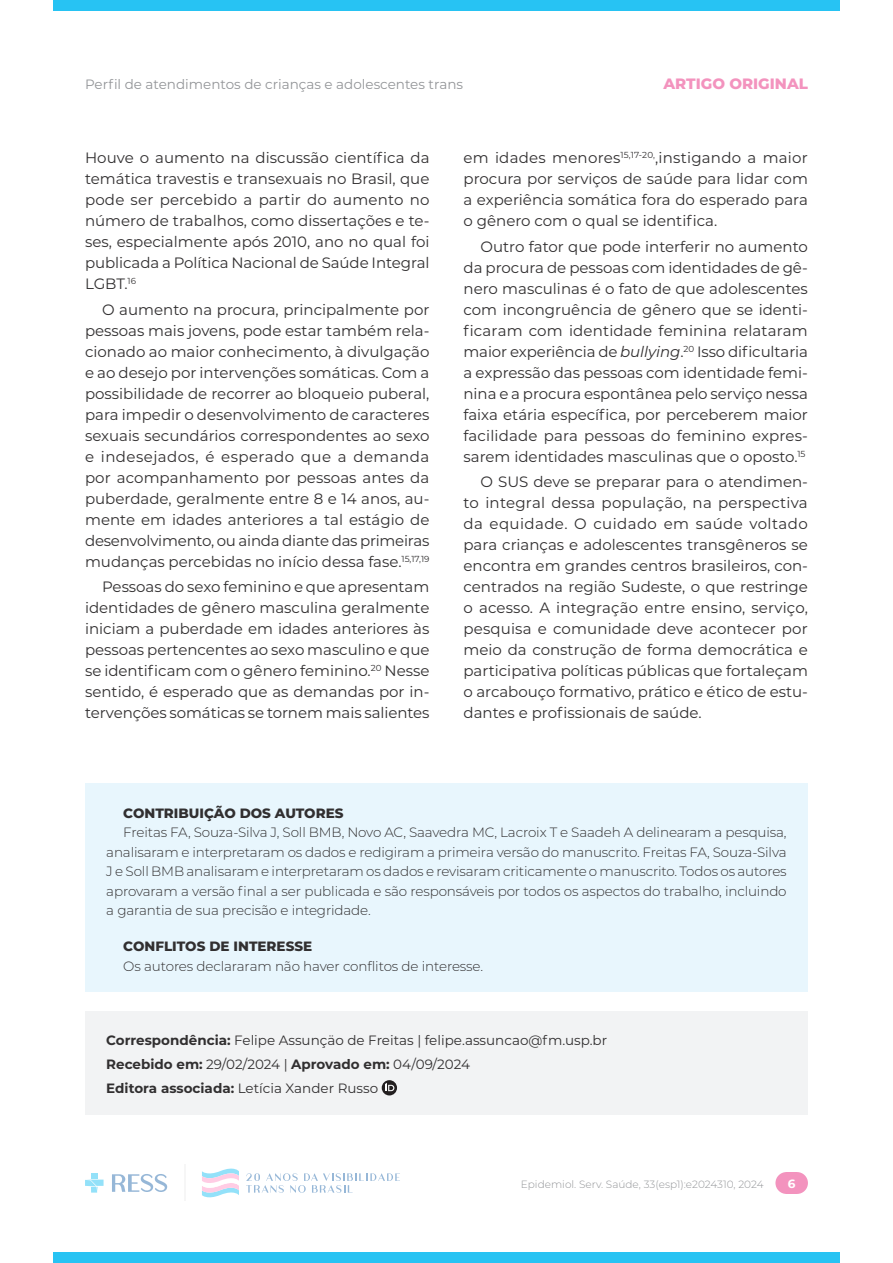
<style>
.page{position:relative;width:893px;height:1263px;background:#fff}
.page>*{position:absolute;margin:0;border:0;box-sizing:border-box;transform-origin:0 0}
.t1{font:15px/21px "Montserrat";color:#312f30;text-align:justify}
.t2{font:800 15px "Montserrat";color:#f393be}
.contribuicoes{font:300 13.5px/19.5px "Montserrat";letter-spacing:-.01em;color:#312f30;text-align:justify}
.correspondencia{font:13.5px "Montserrat";color:#312f30}
.t3{font:13.5px "Montserrat";color:#939598}
.conflitos{font:300 13.5px "Montserrat";letter-spacing:-.01em;color:#312f30}
.correspondencia-2{font:700 13.5px "Montserrat";color:#312f30}
.contribuicao_titulo{font:800 13.5px "Montserrat";color:#312f30}
.t4{font:700 12px "Montserrat";color:#fff}
.t5{font:300 10.5px "Montserrat";color:#939598}
.s1{font-style:italic}
.s2{font-weight:700}
.s3{font-weight:400}
</style>
<div class="page">
<div style="left:53px;top:0;width:787px;height:11px;background:#27c3f3"></div>
<div style="left:53px;top:1252px;width:787px;height:11px;background:#27c3f3"></div>
<div style="left:775px;top:1172px;width:22px;height:22px;background:#f393be;border-radius:50%"></div>
<div style="left:786px;top:1172px;width:22px;height:22px;background:#f393be;border-radius:50%"></div>
<div style="left:786px;top:1172px;width:11px;height:22px;background:#f393be"></div>
<hr style="left:184px;top:1164px;width:1px;height:37px;background:#ededed">
<svg style="left:85px;top:1173px;width:19px;height:19px"></svg>
<svg style="left:112px;top:1174px;width:55px;height:18px"></svg>
<svg style="left:202px;top:1168px;width:37px;height:30px"></svg>
<svg style="left:246px;top:1173px;width:154px;height:20px"></svg>
<div style="left:85px;top:1011px;width:723px;height:103px;background:#f2f3f4"></div>
<svg style="left:382px;top:1080px;width:15px;height:15px"></svg>
<svg style="left:386px;top:1083px;width:8px;height:8px"></svg>
<div style="left:85px;top:783px;width:723px;height:209px;background:#e8f6fd"></div>
<p class="t3" style="left:85px;top:75px;width:380px">Perfil de atendimentos de crianças e adolescentes trans</p>
<p class="t2" style="left:663px;top:73px;width:146px">ARTIGO ORIGINAL</p>
<p class="t1" style="left:85px;top:147px;width:346px">Houve o aumento na discussão científica da temática travestis e transexuais no Brasil, que pode ser percebido a partir do aumento no número de trabalhos, como dissertações e te&shy;ses, especialmente após 2010, ano no qual foi publicada a Política Nacional de Saúde Integral LGBT.<sup>16</sup></p>
<p class="t1" style="left:85px;top:298px;width:346px;text-indent:17px">O aumento na procura, principalmente por pessoas mais jovens, pode estar também rela&shy;cionado ao maior conhecimento, à divulgação e ao desejo por intervenções somáticas. Com a possibilidade de recorrer ao bloqueio puberal, para impedir o desenvolvimento de caracteres sexuais secundários correspondentes ao sexo e indesejados, é esperado que a demanda por acompanhamento por pessoas antes da puberdade, geralmente entre 8 e 14 anos, au&shy;mente em idades anteriores a tal estágio de desenvolvimento, ou ainda diante das primeiras mudanças percebidas no início dessa fase.<sup>15,17,19</sup></p>
<p class="t1" style="left:85px;top:575px;width:346px;text-indent:17px">Pessoas do sexo feminino e que apresentam identidades de gênero masculina geralmente iniciam a puberdade em idades anteriores às pessoas pertencentes ao sexo masculino e que se identificam com o gênero feminino.<sup>20</sup> Nesse sentido, é esperado que as demandas por in&shy;tervenções somáticas se tornem mais salientes</p>
<p class="t1" style="left:463px;top:147px;width:346px">em idades menores<sup>15,17-20,</sup>,instigando a maior procura por serviços de saúde para lidar com a experiência somática fora do esperado para o gênero com o qual se identifica.</p>
<p class="t1" style="left:463px;top:235px;width:346px;text-indent:17px">Outro fator que pode interferir no aumento da procura de pessoas com identidades de gê&shy;nero masculinas é o fato de que adolescentes com incongruência de gênero que se identi&shy;ficaram com identidade feminina relataram maior experiência de <span class="s1">bullying</span>.<sup>20</sup> Isso dificultaria a expressão das pessoas com identidade femi&shy;nina e a procura espontânea pelo serviço nessa faixa etária específica, por perceberem maior facilidade para pessoas do feminino expres&shy;sarem identidades masculinas que o oposto.<sup>15</sup></p>
<p class="t1" style="left:463px;top:471px;width:346px;text-indent:17px">O SUS deve se preparar para o atendimen&shy;to integral dessa população, na perspectiva da equidade. O cuidado em saúde voltado para crianças e adolescentes transgêneros se encontra em grandes centros brasileiros, con&shy;centrados na região Sudeste, o que restringe o acesso. A integração entre ensino, serviço, pesquisa e comunidade deve acontecer por meio da construção de forma democrática e participativa políticas públicas que fortaleçam o arcabouço formativo, prático e ético de estu&shy;dantes e profissionais de saúde.</p>
<p class="contribuicao_titulo" style="left:123px;top:803px;width:222px">CONTRIBUIÇÃO DOS AUTORES</p>
<p class="contribuicoes" style="left:106px;top:822px;width:682px;text-indent:17px">Freitas FA, Souza-Silva J, Soll BMB, Novo AC, Saavedra MC, Lacroix T e Saadeh A delinearam a pesquisa, analisaram e interpretaram os dados e redigiram a primeira versão do manuscrito. Freitas FA, Souza-Silva J e Soll BMB analisaram e interpretaram os dados e revisaram criticamente o manuscrito. Todos os autores aprovaram a versão final a ser publicada e são responsáveis por todos os aspectos do trabalho, incluindo a garantia de sua precisão e integridade.</p>
<p class="contribuicao_titulo" style="left:123px;top:936px;width:190px">CONFLITOS DE INTERESSE</p>
<p class="conflitos" style="left:123px;top:956px;width:361px">Os autores declararam não haver conflitos de interesse.</p>
<p class="correspondencia" style="left:106px;top:1031px;width:502px"><span class="s2">Correspondência:</span> Felipe Assunçäo de Freitas | felipe.assuncao@fm.usp.br</p>
<p class="correspondencia-2" style="left:106px;top:1054px;width:365px">Recebido em: <span class="s3">29/02/2024 |</span> Aprovado em: <span class="s3">04/09/2024</span></p>
<p class="correspondencia" style="left:106px;top:1079px;width:273px"><span class="s2">Editora associada:</span> Letícia Xander Russo</p>
<p class="t5" style="left:521px;top:1177px;width:244px">Epidemiol. Serv. Saúde, 33(esp1):e2024310, 2024</p>
<p class="t4" style="left:788px;top:1175px;width:9px">6</p>
</div>
